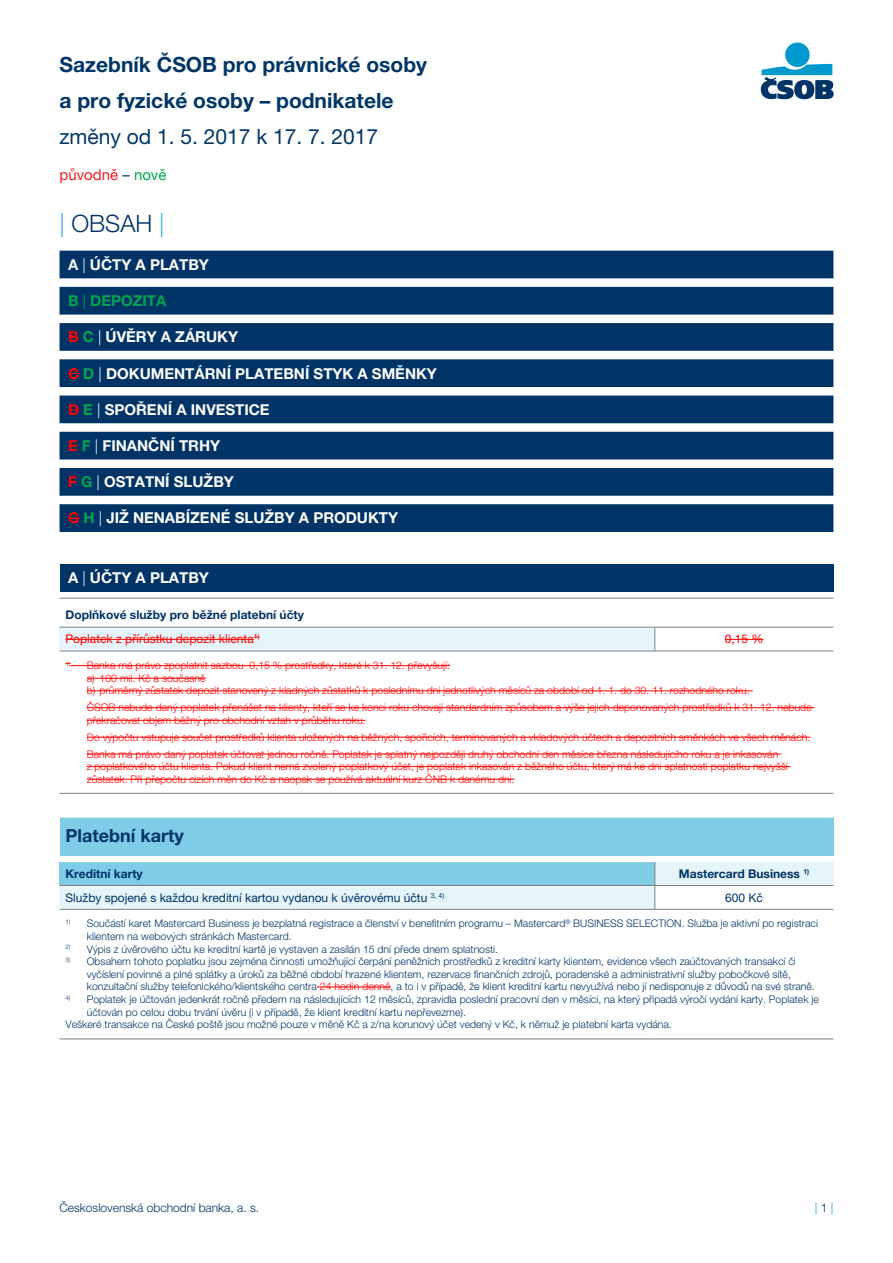
<style>
.page{position:relative;width:893px;height:1263px;background:#fff}
.page>*{position:absolute;margin:0;border:0;box-sizing:border-box;transform-origin:0 0}
.t1{font:300 24px "Helvetica Neue LT Pro";color:#036}
.t2{font:700 21px "Helvetica Neue LT Pro";color:#003667}
.t3{font:21px "Helvetica Neue LT Pro";color:#003667}
.Nadpis_hlavni_2{font:700 18px "Helvetica Neue LT Pro";color:#036}
.Obsah_nadpisy{font:700 15px "Helvetica Neue LT Pro";color:#fff}
.t4{font:15px "Helvetica Neue LT Pro";color:#ee1d23}
.Obsah_nadpisy-2{font:700 15px "Helvetica Neue LT Pro";color:#00a54f}
.Normal_polozka{font:12px "Helvetica Neue LT Pro";color:#036}
.t5{font:12px "Helvetica Neue LT Pro";color:#f00}
.Nadpis_hlavni_1b{font:700 12px "Helvetica Neue LT Pro";color:#036}
.t6{font:300 12px "Helvetica Neue LT Pro";color:#036}
.Nadpis_sloupce{font:700 12px "Helvetica Neue LT Pro";color:#036}
.Nadpis_hlavni_3{font:700 12px "Helvetica Neue LT Pro";color:#036}
.Normal_polozka_upros{font:12px "Helvetica Neue LT Pro";color:#036}
.t7{font:300 12px "Helvetica Neue LT Pro";color:#0099cd}
.Normal_poznamka{font:300 10.5px/12.6px "Helvetica Neue LT Pro";color:#036}
.Normal_poznamka-2{font:300 10.5px/12.6px "Helvetica Neue LT Pro";color:#f00}
.s1{color:#003667}
.s2{color:#00a54f}
.s3{font-weight:100;color:#0099cd}
.s4{font-weight:300}
.s5{color:#f00}
.s6{color:#036}
</style>
<div class="page">
<svg style="left:60px;top:251px;width:773px;height:281px;fill:#036"></svg>
<div style="left:60px;top:564px;width:773px;height:28px;background:#036"></div>
<svg style="left:60px;top:626px;width:773px;height:167px"></svg>
<div style="left:60px;top:627px;width:595px;height:24px;background:#e5f5fa"></div>
<hr style="left:60px;top:598px;width:595px;height:1px;background:#7f7f7f">
<hr style="left:655px;top:598px;width:178px;height:1px;background:#7f7f7f">
<hr style="left:60px;top:793px;width:595px;height:1px;background:#7f7f7f">
<hr style="left:655px;top:793px;width:178px;height:1px;background:#7f7f7f">
<hr style="left:60px;top:627px;width:595px;height:1px;background:#7f7f7f">
<hr style="left:655px;top:627px;width:178px;height:1px;background:#7f7f7f">
<svg style="left:654px;top:627px;width:1px;height:24px"></svg>
<hr style="left:60px;top:651px;width:595px;height:1px;background:#7f7f7f">
<hr style="left:655px;top:651px;width:178px;height:1px;background:#7f7f7f">
<hr style="left:66px;top:639px;width:188px;height:1px;background:#f00">
<hr style="left:725px;top:639px;width:38px;height:1px;background:#f00">
<hr style="left:70px;top:665px;width:380px;height:1px;background:#f00">
<hr style="left:87px;top:678px;width:119px;height:1px;background:#f00">
<hr style="left:87px;top:691px;width:666px;height:1px;background:#f00">
<hr style="left:87px;top:707px;width:728px;height:1px;background:#f00">
<hr style="left:87px;top:720px;width:279px;height:1px;background:#f00">
<hr style="left:87px;top:737px;width:723px;height:1px;background:#f00">
<hr style="left:87px;top:754px;width:694px;height:1px;background:#f00">
<hr style="left:87px;top:766px;width:704px;height:1px;background:#f00">
<hr style="left:87px;top:779px;width:428px;height:1px;background:#f00">
<div style="left:60px;top:817px;width:773px;height:38px;background:#7fcce6"></div>
<hr style="left:60px;top:816px;width:773px;height:2px;background:#fff">
<hr style="left:60px;top:909px;width:595px;height:1px;background:#7f7f7f">
<hr style="left:655px;top:909px;width:178px;height:1px;background:#7f7f7f">
<hr style="left:60px;top:1038px;width:595px;height:1px;background:#7f7f7f">
<hr style="left:655px;top:1038px;width:178px;height:1px;background:#7f7f7f">
<svg style="left:60px;top:861px;width:773px;height:48px;background:#c0e4f0"></svg>
<hr style="left:317px;top:987px;width:74px;height:1px;background:#f00">
<div style="left:785px;top:43px;width:25px;height:24px;background:#0099cd;border-radius:50%"></div>
<svg style="left:761px;top:64px;width:72px;height:35px"></svg>
<p class="t2" style="left:60px;top:52px;width:369px">Sazebník ČSOB pro právnické osoby</p>
<p class="t2" style="left:60px;top:88px;width:336px">a pro fyzické osoby – podnikatele</p>
<p class="t3" style="left:60px;top:124px;width:320px">změny od 1. 5. 2017 k 17. 7. 2017</p>
<p class="t4" style="left:60px;top:166px;width:108px">původně <span class="s1">–</span> <span class="s2">nově</span></p>
<p class="t1" style="left:60px;top:209px;width:106px"><span class="s3">|</span> OBSAH <span class="s3">|</span></p>
<p class="Obsah_nadpisy" style="left:68px;top:255px;width:142px">A <span class="s4">|</span> ÚČTY A PLATBY</p>
<p class="Obsah_nadpisy-2" style="left:68px;top:291px;width:100px">B <span class="s4">|</span> DEPOZITA</p>
<p class="Obsah_nadpisy" style="left:68px;top:328px;width:172px"><span class="s5">B</span> <span class="s2">C</span> <span class="s4">|</span> ÚVĚRY A ZÁRUKY</p>
<p class="Obsah_nadpisy" style="left:68px;top:364px;width:370px"><span class="s5">C</span> <span class="s2">D</span> <span class="s4">|</span> DOKUMENTÁRNÍ PLATEBNÍ STYK A SMĚNKY</p>
<p class="Obsah_nadpisy" style="left:68px;top:400px;width:203px"><span class="s5">D</span> <span class="s2">E</span> <span class="s4">|</span> SPOŘENÍ A INVESTICE</p>
<p class="Obsah_nadpisy" style="left:68px;top:436px;width:154px"><span class="s5">E</span> <span class="s2">F</span> <span class="s4">|</span> FINANČNÍ TRHY</p>
<p class="Obsah_nadpisy" style="left:68px;top:473px;width:167px"><span class="s5">F</span> <span class="s2">G</span> <span class="s4">|</span> OSTATNÍ SLUŽBY</p>
<p class="Obsah_nadpisy" style="left:68px;top:509px;width:332px"><span class="s5">G</span> <span class="s2">H</span> <span class="s4">|</span> JIŽ NENABÍZENÉ SLUŽBY A PRODUKTY</p>
<p class="Obsah_nadpisy" style="left:68px;top:569px;width:142px">A <span class="s4">|</span> ÚČTY A PLATBY</p>
<p class="Nadpis_hlavni_1b" style="left:66px;top:608px;width:240px">Doplňkové služby pro běžné platební účty</p>
<p class="t5" style="left:66px;top:632px;width:195px">Poplatek z přírůstku depozit klienta<sup>1)</sup></p>
<p class="t5" style="left:725px;top:632px;width:40px">0,15 %</p>
<p class="Normal_poznamka-2" style="left:66px;top:659px;width:386px"><sup>1)</sup> Banka má právo zpoplatnit sazbou 0,15 % prostředky, které k 31. 12. převyšují:</p>
<p class="Normal_poznamka-2" style="left:87px;top:671px;width:120px">a) 100 mil. Kč a současně</p>
<p class="Normal_poznamka-2" style="left:87px;top:684px;width:664px">b) průměrný zůstatek depozit stanovený z kladných zůstatků k poslednímu dni jednotlivých měsíců za období od 1. 1. do 30. 11. rozhodného roku.</p>
<p class="Normal_poznamka-2" style="left:87px;top:701px;width:726px">ČSOB nebude daný poplatek přenášet na klienty, kteří se ke konci roku chovají standardním způsobem a výše jejich deponovaných prostředků k 31. 12. nebude překračovat objem běžný pro obchodní vztah v průběhu roku.</p>
<p class="Normal_poznamka-2" style="left:87px;top:730px;width:725px">Do výpočtu vstupuje součet prostředků klienta uložených na běžných, spořicích, termínovaných a vkladových účtech a depozitních směnkách ve všech měnách.</p>
<p class="Normal_poznamka-2" style="left:87px;top:747px;width:702px">Banka má právo daný poplatek účtovat jednou ročně. Poplatek je splatný nejpozději druhý obchodní den měsíce března následujícího roku a je inkasován<br>z poplatkového účtu klienta. Pokud klient nemá zvolený poplatkový účet, je poplatek inkasován z běžného účtu, který má ke dni splatnosti poplatku nejvyšší zůstatek. Při přepočtu cizích měn do Kč a naopak se používá aktuální kurz ČNB k danému dni.</p>
<p class="Nadpis_hlavni_2" style="left:66px;top:825px;width:120px">Platební karty</p>
<p class="Nadpis_hlavni_3" style="left:66px;top:866px;width:79px">Kreditní karty</p>
<p class="Nadpis_sloupce" style="left:679px;top:866px;width:132px">Mastercard Business <sup>1)</sup></p>
<p class="Normal_polozka" style="left:66px;top:890px;width:380px">Služby spojené s každou kreditní kartou vydanou k úvěrovému účtu <sup>3,</sup> <sup>4)</sup></p>
<p class="Normal_polozka_upros" style="left:725px;top:890px;width:39px">600 Kč</p>
<p class="Normal_poznamka" style="left:87px;top:917px;width:733px;text-indent:-21px"><sup>1)</sup> Součástí karet Mastercard Business je bezplatná registrace a členství v benefitním programu – Mastercard<sup>®</sup> BUSINESS SELECTION. Služba je aktivní po registraci klientem na webových stránkách Mastercard.</p>
<p class="Normal_poznamka" style="left:66px;top:942px;width:434px"><sup>2)</sup> Výpis z úvěrového účtu ke kreditní kartě je vystaven a zasílán 15 dní přede dnem splatnosti.</p>
<p class="Normal_poznamka" style="left:87px;top:955px;width:729px;text-indent:-21px"><sup>3)</sup> Obsahem tohoto poplatku jsou zejména činnosti umožňující čerpání peněžních prostředků z kreditní karty klientem, evidence všech zaúčtovaných transakcí či vyčíslení povinné a plné splátky a úroků za běžné období hrazené klientem, rezervace finančních zdrojů, poradenské a administrativní služby pobočkové sítě, konzultační služby telefonického/klientského centra <span class="s5">24 hodin denně</span>, a to i v případě, že klient kreditní kartu nevyužívá nebo jí nedisponuje z důvodů na své straně.</p>
<p class="Normal_poznamka" style="left:87px;top:993px;width:734px;text-indent:-21px"><sup>4)</sup> Poplatek je účtován jedenkrát ročně předem na následujících 12 měsíců, zpravidla poslední pracovní den v měsíci, na který připadá výročí vydání karty. Poplatek je účtován po celou dobu trvání úvěru (i v případě, že klient kreditní kartu nepřevezme).</p>
<p class="Normal_poznamka" style="left:66px;top:1018px;width:608px">Veškeré transakce na České poště jsou možné pouze v měně Kč a z/na korunový účet vedený v Kč, k němuž je platební karta vydána.</p>
<p class="t6" style="left:60px;top:1200px;width:201px">Československá obchodní banka, a. s.</p>
<p class="t7" style="left:815px;top:1200px;width:20px">| <span class="s6">1</span> |</p>
</div>
